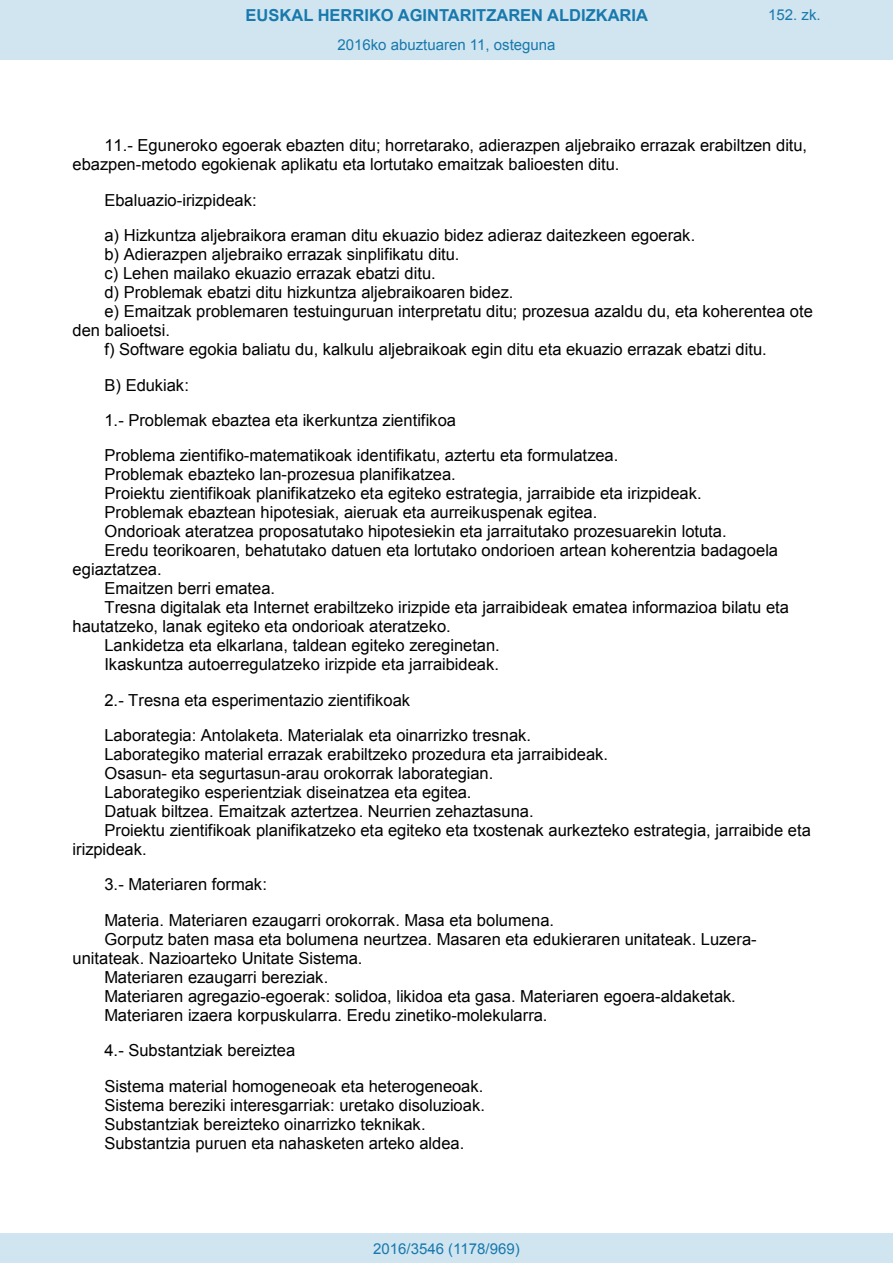
<style>
.page{position:relative;width:893px;height:1263px;background:#fff}
.page>*{position:absolute;margin:0;border:0;box-sizing:border-box;transform-origin:0 0}
.t1{font:16.5px/35.4px "Arial";color:#000}
.t2{font:700 16.5px "Arial";color:#1879ad}
.Paginacion_Centro{font:15px "Arial";color:#1879ad}
</style>
<div class="page">
<div style="left:0;top:0;width:893px;height:60px;background:#d0e5f0"></div>
<div style="left:0;top:1233px;width:893px;height:30px;background:#d0e5f0"></div>
<p class="t2" style="left:246px;top:4px;width:404px">EUSKAL HERRIKO AGINTARITZAREN ALDIZKARIA</p>
<p class="Paginacion_Centro" style="left:768px;top:5px;width:54px">152. zk.</p>
<p class="Paginacion_Centro" style="left:337px;top:35px;width:220px">2016ko abuztuaren 11, osteguna</p>
<p class="t1" style="left:73px;top:136px;width:736px;line-height:18.9px;text-indent:32px">11.- Eguneroko egoerak ebazten ditu; horretarako, adierazpen aljebraiko errazak erabiltzen ditu, ebazpen-metodo egokienak aplikatu eta lortutako emaitzak balioesten ditu.</p>
<p class="t1" style="left:104px;top:182px;width:592px">Ebaluazio-irizpideak:<br>a) Hizkuntza aljebraikora eraman ditu ekuazio bidez adieraz daitezkeen egoerak.</p>
<p class="t1" style="left:104px;top:237px;width:357px">b) Adierazpen aljebraiko errazak sinplifikatu ditu.</p>
<p class="t1" style="left:104px;top:256px;width:333px">c) Lehen mailako ekuazio errazak ebatzi ditu.</p>
<p class="t1" style="left:104px;top:275px;width:410px">d) Problemak ebatzi ditu hizkuntza aljebraikoaren bidez.</p>
<p class="t1" style="left:104px;top:294px;width:710px">e) Emaitzak problemaren testuinguruan interpretatu ditu; prozesua azaldu du, eta koherentea ote</p>
<p class="t1" style="left:73px;top:313px;width:99px">den balioetsi.</p>
<p class="t1" style="left:104px;top:332px;width:664px">f) Software egokia baliatu du, kalkulu aljebraikoak egin ditu eta ekuazio errazak ebatzi ditu.</p>
<p class="t1" style="left:104px;top:367px;width:515px">B) Edukiak:<br>1.- Problemak ebaztea eta ikerkuntza zientifikoa<br>Problema zientifiko-matematikoak identifikatu, aztertu eta formulatzea.</p>
<p class="t1" style="left:104px;top:457px;width:353px">Problemak ebazteko lan-prozesua planifikatzea.</p>
<p class="t1" style="left:104px;top:476px;width:599px">Proiektu zientifikoak planifikatzeko eta egiteko estrategia, jarraibide eta irizpideak.</p>
<p class="t1" style="left:104px;top:495px;width:494px">Problemak ebaztean hipotesiak, aieruak eta aurreikuspenak egitea.</p>
<p class="t1" style="left:104px;top:514px;width:624px">Ondorioak ateratzea proposatutako hipotesiekin eta jarraitutako prozesuarekin lotuta.</p>
<p class="t1" style="left:104px;top:533px;width:675px">Eredu teorikoaren, behatutako datuen eta lortutako ondorioen artean koherentzia badagoela</p>
<p class="t1" style="left:73px;top:552px;width:91px">egiaztatzea.</p>
<p class="t1" style="left:104px;top:571px;width:172px">Emaitzen berri ematea.</p>
<p class="t1" style="left:104px;top:590px;width:686px">Tresna digitalak eta Internet erabiltzeko irizpide eta jarraibideak ematea informazioa bilatu eta</p>
<p class="t1" style="left:73px;top:609px;width:380px">hautatzeko, lanak egiteko eta ondorioak ateratzeko.</p>
<p class="t1" style="left:104px;top:628px;width:397px">Lankidetza eta elkarlana, taldean egiteko zereginetan.</p>
<p class="t1" style="left:104px;top:647px;width:396px">Ikaskuntza autoerregulatzeko irizpide eta jarraibideak.</p>
<p class="t1" style="left:104px;top:682px;width:428px">2.- Tresna eta esperimentazio zientifikoak<br>Laborategia: Antolaketa. Materialak eta oinarrizko tresnak.</p>
<p class="t1" style="left:104px;top:737px;width:505px">Laborategiko material errazak erabiltzeko prozedura eta jarraibideak.</p>
<p class="t1" style="left:104px;top:756px;width:390px">Osasun- eta segurtasun-arau orokorrak laborategian.</p>
<p class="t1" style="left:104px;top:775px;width:368px">Laborategiko esperientziak diseinatzea eta egitea.</p>
<p class="t1" style="left:104px;top:793px;width:431px">Datuak biltzea. Emaitzak aztertzea. Neurrien zehaztasuna.</p>
<p class="t1" style="left:104px;top:813px;width:708px">Proiektu zientifikoak planifikatzeko eta egiteko eta txostenak aurkezteko estrategia, jarraibide eta</p>
<p class="t1" style="left:73px;top:831px;width:76px">irizpideak.</p>
<p class="t1" style="left:104px;top:867px;width:451px">3.- Materiaren formak:<br>Materia. Materiaren ezaugarri orokorrak. Masa eta bolumena.</p>
<p class="t1" style="left:104px;top:921px;width:654px">Gorputz baten masa eta bolumena neurtzea. Masaren eta edukieraren unitateak. Luzera-</p>
<p class="t1" style="left:73px;top:940px;width:291px">unitateak. Nazioarteko Unitate Sistema.</p>
<p class="t1" style="left:104px;top:959px;width:225px">Materiaren ezaugarri bereziak.</p>
<p class="t1" style="left:104px;top:978px;width:633px">Materiaren agregazio-egoerak: solidoa, likidoa eta gasa. Materiaren egoera-aldaketak.</p>
<p class="t1" style="left:104px;top:997px;width:445px">Materiaren izaera korpuskularra. Eredu zinetiko-molekularra.</p>
<p class="t1" style="left:104px;top:1033px;width:380px">4.- Substantziak bereiztea<br>Sistema material homogeneoak eta heterogeneoak.</p>
<p class="t1" style="left:104px;top:1095px;width:382px;line-height:19px">Sistema bereziki interesgarriak: uretako disoluzioak.<br>Substantziak bereizteko oinarrizko teknikak.<br>Substantzia puruen eta nahasketen arteko aldea.</p>
<p class="Paginacion_Centro" style="left:373px;top:1238px;width:148px">2016/3546 (1178/969)</p>
</div>
